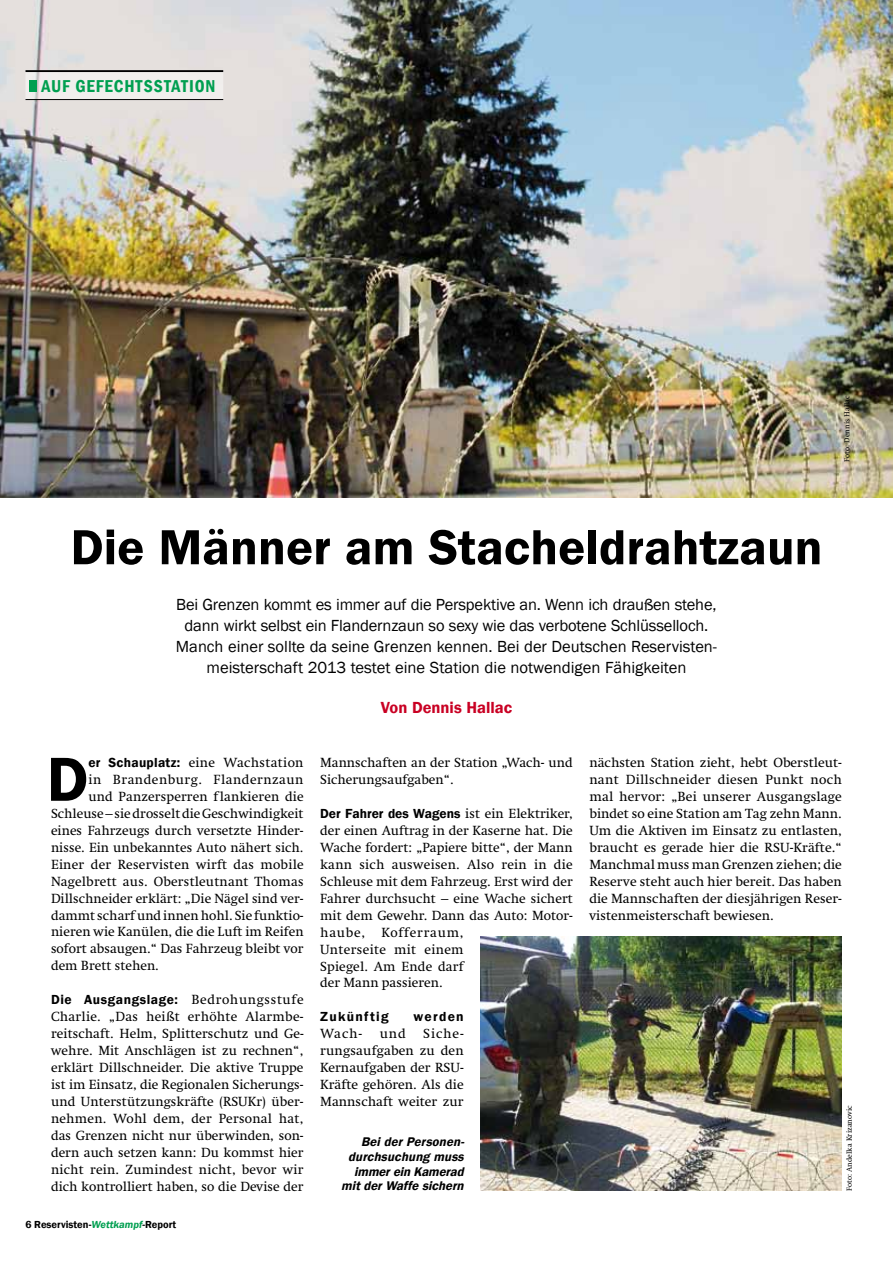
<style>
.page{position:relative;width:893px;height:1263px;background:#fff}
.page>*{position:absolute;margin:0;border:0;box-sizing:border-box;transform-origin:0 0}
.t1{font:600 64.35px "Franklin Gothic";color:#000}
.t2{font:600 51px "Franklin Gothic";color:#000}
.t3{font:600 condensed 17.7px "Franklin Gothic";letter-spacing:.05em;color:#009f50}
.t4{font:16.5px/21px "Franklin Gothic";letter-spacing:-.01em;color:#000;text-align:center}
.t5{font:600 16.5px "Franklin Gothic";color:#c90023}
.t6{font:13.5px/17px "Swift LT Std";color:#000;text-align:justify}
.t7{font:600 13.5px "Franklin Gothic";letter-spacing:.04em;color:#000}
.t8{font:600 13.5px "Franklin Gothic";color:#000}
.t9{font:13.5px "Swift LT Std";letter-spacing:.02em;color:#000}
.t10{font:13.5px "Swift LT Std";letter-spacing:.035em;color:#000}
.t11{font:600 13.5px "Franklin Gothic";letter-spacing:.095em;color:#000}
.t12{font:italic 600 12.9px/14.7px "Franklin Gothic";color:#000;text-align:right}
.t13{font:600 10.5px "Franklin Gothic";color:#000}
.t14{font:7.5px "Swift LT Std";color:#000}
.s1{font-family:"Franklin Gothic";font-weight:600}
.s2{font-family:"Swift LT Std";font-weight:400}
.s3{font-style:italic;color:#009f50}
</style>
<div class="page">
<img style="left:0;top:0;width:893px;height:497px">
<div style="left:26px;top:70px;width:197px;height:30px;background:#f1efed"></div>
<hr style="left:26px;top:99px;width:197px;height:1px;background:#000">
<hr style="left:26px;top:70px;width:197px;height:2px;background:#000">
<div style="left:30px;top:80px;width:7px;height:12px;background:#009f50"></div>
<img style="left:480px;top:936px;width:362px;height:255px">
<h3 class="t3" style="left:41px;top:74px;width:176px">AUF GEFECHTSSTATION</h3>
<p class="t14" style="left:843px;top:462px;width:68px;rotate:-90deg">Foto: Dennis Hallac</p>
<h2 class="t2" style="left:71px;top:516px;width:753px">Die Männer am Stacheldrahtzaun</h2>
<p class="t4" style="left:176px;top:594px;width:543px">Bei Grenzen kommt es immer auf die Perspektive an. Wenn ich draußen stehe, dann wirkt selbst ein Flandernzaun so sexy wie das verbotene Schlüsselloch.<br>Manch einer sollte da seine Grenzen kennen. Bei der Deutschen Reservisten&shy;meisterschaft 2013 testet eine Station die notwendigen Fähigkeiten</p>
<p class="t5" style="left:381px;top:697px;width:133px">Von Dennis Hallac</p>
<h1 class="t1" style="left:47px;top:740px;width:43px">D</h1>
<p class="t9" style="left:88px;top:755px;width:217px"><span class="s1">er Schauplatz:</span> eine Wachstation</p>
<p class="t10" style="left:88px;top:772px;width:217px">in Brandenburg. Flandernzaun</p>
<p class="t6" style="left:88px;top:788px;width:217px">und Panzersperren flankieren die</p>
<p class="t6" style="left:51px;top:805px;width:254px">Schleuse – sie drosselt die Geschwindigkeit</p>
<p class="t6" style="left:51px;top:822px;width:254px">eines Fahrzeugs durch versetzte Hinder-</p>
<p class="t6" style="left:51px;top:839px;width:254px">nisse. Ein unbekanntes Auto nähert sich.</p>
<p class="t6" style="left:51px;top:856px;width:254px">Einer der Reservisten wirft das mobile</p>
<p class="t6" style="left:51px;top:873px;width:254px">Nagelbrett aus. Oberstleutnant Thomas</p>
<p class="t6" style="left:51px;top:890px;width:254px">Dillschneider erklärt: „Die Nägel sind ver-</p>
<p class="t6" style="left:51px;top:907px;width:254px">dammt scharf und innen hohl. Sie funktio-</p>
<p class="t6" style="left:51px;top:924px;width:254px">nieren wie Kanülen, die die Luft im Reifen</p>
<p class="t6" style="left:51px;top:941px;width:254px">sofort absaugen.“ Das Fahrzeug bleibt vor</p>
<p class="t6" style="left:51px;top:957px;width:109px">dem Brett stehen.</p>
<p class="t7" style="left:51px;top:991px;width:254px">Die Ausgangslage: <span class="s2">Bedrohungsstufe</span></p>
<p class="t6" style="left:51px;top:1008px;width:254px">Charlie. „Das heißt erhöhte Alarmbe&shy;reitschaft. Helm, Splitterschutz und Ge&shy;wehre. Mit Anschlägen ist zu rechnen“, erklärt Dillschneider. Die aktive Truppe ist im Einsatz, die Regionalen Sicherungs&shy;und Unterstützungskräfte (RSUKr) über&shy;nehmen. Wohl dem, der Personal hat, das Grenzen nicht nur überwinden, son&shy;dern auch setzen kann: Du kommst hier nicht rein. Zumindest nicht, bevor wir dich kontrolliert haben, so die Devise der</p>
<p class="t13" style="left:26px;top:1218px;width:152px">6 Reservisten-<span class="s3">Wettkampf</span>-Report</p>
<p class="t6" style="left:320px;top:754px;width:254px">Mannschaften an der Station „Wach- und<br>Sicherungsaufgaben“.</p>
<p class="t8" style="left:320px;top:805px;width:254px">Der Fahrer des Wagens <span class="s2">ist ein Elektriker,</span></p>
<p class="t6" style="left:320px;top:822px;width:254px;text-align:left">der einen Auftrag in der Kaserne hat. Die<br>Wache fordert: „Papiere bitte“, der Mann kann sich ausweisen. Also rein in die<br>Schleuse mit dem Fahrzeug. Erst wird der<br>Fahrer durchsucht – eine Wache sichert mit dem Gewehr. Dann das Auto: Motor&shy;haube, Kofferraum,<br>Unterseite mit einem<br>Spiegel. Am Ende darf<br>der Mann passieren.</p>
<p class="t11" style="left:320px;top:1008px;width:70px">Zukünftig</p>
<p class="t7" style="left:413px;top:1008px;width:52px">werden</p>
<p class="t6" style="left:320px;top:1025px;width:44px">Wach-</p>
<p class="t6" style="left:380px;top:1025px;width:28px">und</p>
<p class="t6" style="left:320px;top:1025px;width:145px;text-indent:103px">Siche&shy;rungsaufgaben zu den Kernaufgaben der RSU-Kräfte gehören. Als die Mannschaft weiter zur</p>
<p class="t12" style="left:341px;top:1135px;width:127px">BeiderPersonen&shy;durchsuchung muss immerein Kamerad mitderWaffe sichern</p>
<p class="t6" style="left:589px;top:754px;width:254px">nächsten Station zieht, hebt Oberstleut&shy;nant Dillschneider diesen Punkt noch mal hervor: „Bei unserer Ausgangslage bindet so eine Station am Tag zehn Mann.<br>Um die Aktiven im Einsatz zu entlasten, braucht es gerade hier die RSU-Kräfte.“ Manchmal muss man Grenzen ziehen; die Reserve steht auch hier bereit. Das haben die Mannschaften der diesjährigen Reser&shy;vistenmeisterschaft bewiesen.</p>
<p class="t14" style="left:845px;top:1191px;width:87px;rotate:-90deg">Foto: Andelka Krizanovic</p>
</div>
